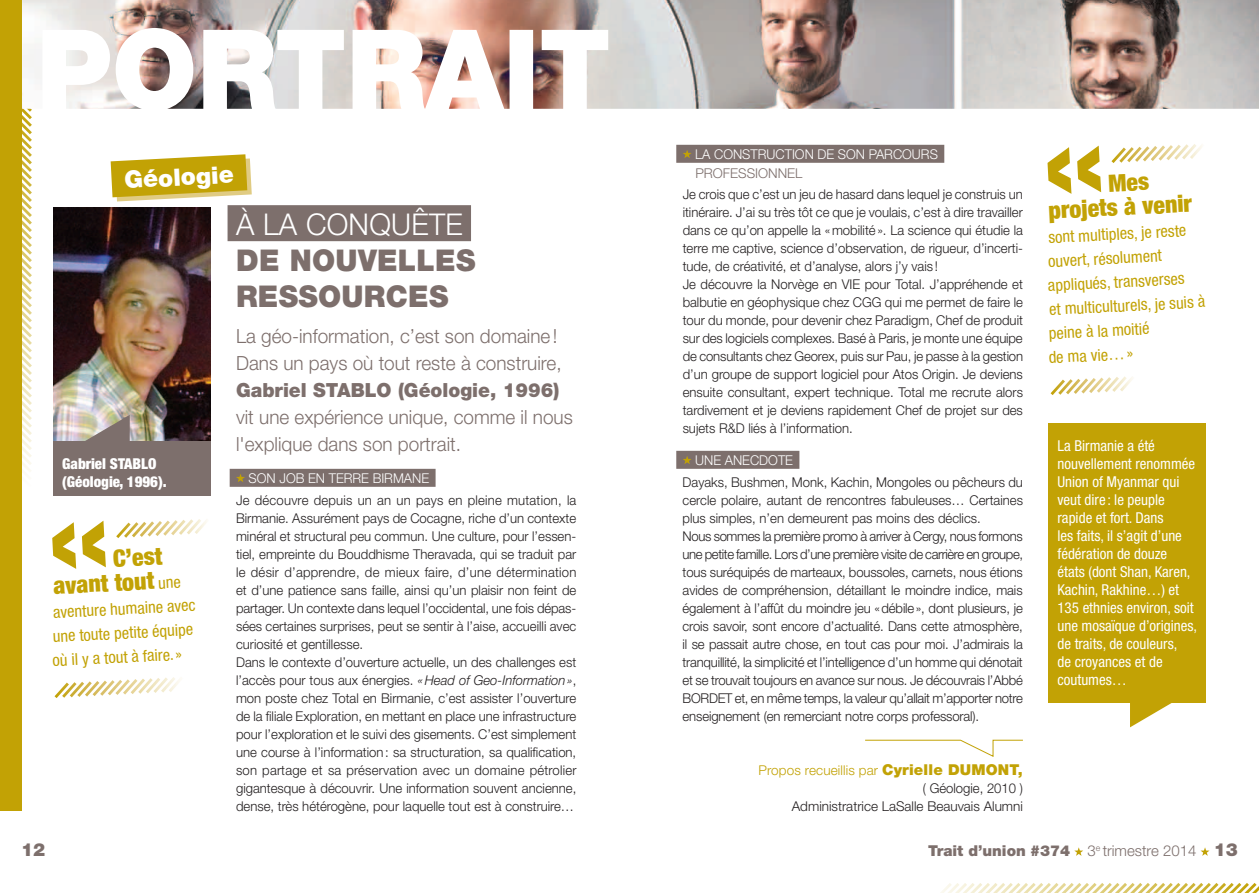
<style>
.page{position:relative;width:1259px;height:893px;background:#fff}
.page>*{position:absolute;margin:0;border:0;box-sizing:border-box;transform-origin:0 0}
.t1{font:900 30px/36px "Helvetica Neue LT Std";letter-spacing:.01em;color:#7d6f6c}
.t2{font:300 30px "Helvetica Neue LT Std";letter-spacing:.01em;color:#fff}
.t3{font:900 condensed 24px/24px "Helvetica Neue LT Std";color:#c2a205}
.t4{font:900 24px "Helvetica Neue LT Std";color:#fff}
.t5{font:300 19.5px/27px "Helvetica Neue LT Std";color:#7d6f6c}
.t6{font:900 19.5px "Helvetica Neue LT Std";color:#7d6f6c}
.t7{font:900 18px "Helvetica Neue LT Std";color:#7d6f6c}
.t8{font:condensed 16.5px/24px "Helvetica Neue LT Std";color:#c2a205}
.t9{font:condensed 15px/18px "Helvetica Neue LT Std";color:#fff}
.t10{font:900 15px "Helvetica Neue LT Std";color:#7d6f6c}
.t11{font:900 condensed 15px/18px "Helvetica Neue LT Std";color:#fff}
.t12{font:300 13.5px/18px "Helvetica Neue LT Std";color:#231f20}
.t13{font:300 13.5px "Helvetica Neue LT Std";color:#fff}
.t14{font:300 13.5px "Helvetica Neue LT Std";color:#7d6f6c}
.s1{font-weight:400;font-size:16.5px}
.s2{font-style:italic}
.s3{color:#c2a205}
.s4{font-weight:900;font-size:15px;color:#c2a205}
.s5{font-weight:300}
.s6{font-size:18px}
</style>
<div class="page">
<svg style="left:1074px;top:847px;width:9px;height:9px"></svg>
<svg style="left:1200px;top:847px;width:9px;height:9px"></svg>
<svg style="left:21px;top:109px;width:11px;height:382px"></svg>
<img style="left:21px;top:0;width:1238px;height:109px">
<div style="left:0;top:0;width:21px;height:811px;background:#c2a205"></div>
<svg style="left:941px;top:883px;width:318px;height:10px"></svg>
<div style="left:227px;top:205px;width:244px;height:36px;background:#7d6f6c"></div>
<div style="left:230px;top:469px;width:205px;height:18px;background:#7d6f6c"></div>
<svg style="left:236px;top:474px;width:9px;height:8px"></svg>
<svg style="left:74px;top:154px;width:215px;height:67px"></svg>
<div style="left:676px;top:145px;width:268px;height:18px;background:#7d6f6c"></div>
<div style="left:676px;top:451px;width:123px;height:18px;background:#7d6f6c"></div>
<svg style="left:683px;top:150px;width:8px;height:8px"></svg>
<svg style="left:683px;top:456px;width:8px;height:8px"></svg>
<svg style="left:865px;top:739px;width:158px;height:18px"></svg>
<img style="left:53px;top:208px;width:157px;height:207px">
<img style="left:53px;top:415px;width:157px;height:81px">
<div style="left:1048px;top:424px;width:157px;height:279px;background:#c2a205"></div>
<svg style="left:1130px;top:703px;width:42px;height:24px"></svg>
<svg style="left:54px;top:677px;width:126px;height:21px"></svg>
<svg style="left:116px;top:519px;width:91px;height:19px"></svg>
<svg style="left:52px;top:521px;width:54px;height:48px"></svg>
<svg style="left:1050px;top:376px;width:83px;height:19px"></svg>
<svg style="left:1111px;top:144px;width:91px;height:19px"></svg>
<svg style="left:1047px;top:146px;width:54px;height:48px"></svg>
<h2 class="t4" style="left:124px;top:165px;width:113px;rotate:-3deg">GÉOLOGIE</h2>
<p class="t11" style="left:62px;top:454px;width:106px">Gabriel STABLO (Géologie, 1996).</p>
<h2 class="t3" style="left:51px;top:549px;width:129px;text-indent:61px;rotate:-3deg">C’est avant tout <span class="s1">une</span></h2>
<p class="t8" style="left:49px;top:600px;width:147px;rotate:-3deg">aventure humaine avec une toute petite équipe où il y a tout à faire.»</p>
<h1 class="t2" style="left:236px;top:206px;width:211px">À la conquête</h1>
<h1 class="t1" style="left:236px;top:242px;width:241px">DE NOUVELLES<br>RESSO URCES</h1>
<h3 class="t5" style="left:236px;top:322px;width:327px">La géo-information, c’est son domaine!<br>Dans un pays où tout reste à construire,</h3>
<h3 class="t6" style="left:236px;top:378px;width:91px">GABRIEL STABL</h3>
<h3 class="t6" style="left:377px;top:378px;width:184px">O (GÉOLOGIE, 1996)</h3>
<h3 class="t5" style="left:236px;top:403px;width:338px">vit une expérience unique, comme il nous l'explique dans son portrait.</h3>
<p class="t13" style="left:249px;top:470px;width:90px">Son job en terre</p>
<p class="t13" style="left:373px;top:470px;width:9px">birma</p>
<p class="t13" style="left:412px;top:470px;width:17px">ne</p>
<p class="t12" style="left:236px;top:491px;width:342px">Je découvre depuis un an un pays en pleine mutation, la Birmanie. Assurément pays de Cocagne, riche d’un contexte minéral et structural peu commun. Une culture, pour l’essen&shy;tiel, empreinte du Bouddhisme Theravada, qui se traduit par le désir d’apprendre, de mieux faire, d’une détermination et d’une patience sans faille, ainsi qu’un plaisir non feint de partager. Un contexte dans lequel l’occidental, une fois dépas&shy;sées certaines surprises, peut se sentir à l’aise, accueilli avec curiosité et gentillesse.<br>Dans le contexte d’ouverture actuelle, un des challenges est l’accès pour tous aux énergies. <span class="s2">«Head of Geo-Information»</span>, mon poste chez Total en Birmanie, c’est assister l’ouverture de la filiale Exploration, en mettant en place une infrastructure pour l’exploration et le suivi des gisements. C’est simplement une course à l’information: sa structuration, sa qualification, son partage et sa préservation avec un domaine pétrolier gigantesque à découvrir. Une information souvent ancienne, dense, très hétérogène, pour laquelle tout est à construire…</p>
<p class="t13" style="left:695px;top:146px;width:56px">La constructio</p>
<p class="t13" style="left:804px;top:146px;width:74px">n de son parcours</p>
<p class="t14" style="left:695px;top:165px;width:10px">pro</p>
<p class="t14" style="left:723px;top:165px;width:16px">fessio</p>
<p class="t14" style="left:768px;top:165px;width:28px">nnel</p>
<p class="t12" style="left:682px;top:185px;width:342px">Je crois que c’est un jeu de hasard dans lequel je construis un itinéraire. J’ai su très tôt ce que je voulais, c’est à dire travailler dans ce qu’on appelle la «mobilité». La science qui étudie la terre me captive, science d’observation, de rigueur, d’incerti&shy;tude, de créativité, et d’analyse, alors j’y vais !<br>Je découvre la Norvège en VIE pour Total. J’appréhende et balbutie en géophysique chez CGG qui me permet de faire le tour du monde, pour devenir chez Paradigm, Chef de produit sur des logiciels complexes. Basé à Paris, je monte une équipe de consultants chez Georex, puis sur Pau, je passe à la gestion d’un groupe de support logiciel pour Atos Origin. Je deviens ensuite consultant, expert technique. Total me recrute alors tardivement et je deviens rapidement Chef de projet sur des sujets R&amp;D liés à l’information.</p>
<p class="t13" style="left:695px;top:452px;width:57px">Une anecdote</p>
<p class="t12" style="left:682px;top:473px;width:342px">Dayaks, Bushmen, Monk, Kachin, Mongoles ou pêcheurs du cercle polaire, autant de rencontres fabuleuses… Certaines plus simples, n’en demeurent pas moins des déclics.<br>Nous sommes la première promo à arriver à Cergy, nous formons une petite famille. Lors d’une première visite de carrière en groupe, tous suréquipés de marteaux, boussoles, carnets, nous étions avides de compréhension, détaillant le moindre indice, mais également à l’affût du moindre jeu «débile», dont plusieurs, je crois savoir, sont encore d’actualité. Dans cette atmosphère, il se passait autre chose, en tout cas pour moi. J’admirais la tranquillité, la simplicité et l’intelligence d’un homme qui dénotait et se trouvait toujours en avance sur nous. Je découvrais l’Abbé BORDET et, en même temps, la valeur qu’allait m’apporter notre enseignement (en remerciant notre corps professoral).</p>
<p class="t12" style="left:758px;top:761px;width:266px;text-align:right"><span class="s3">Propos recueillis par</span> <span class="s4">CYRIELLE DUMONT, </span>( Géologie, 2010 )<br>Administratrice LaSalle Beauvais Alumni</p>
<h2 class="t3" style="left:1046px;top:174px;width:145px;text-indent:61px;rotate:-3deg">Mes projets à venir</h2>
<p class="t8" style="left:1041px;top:226px;width:160px;text-indent:6px;rotate:-3deg">sont multiples, je reste ouvert, résolument appliqués, transverses<br>et multiculturels, je suis à peine à la moitié<br>de ma vie…»</p>
<p class="t9" style="left:1057px;top:436px;width:141px">La Birmanie a été nouvellement renommée<br>Union of Myanmar qui veut dire : le peuple rapide et fort. Dans<br>les faits, il s’agit d’une fédération de douze états (dont Shan, Karen,<br>Kachin, Rakhine…) et<br>135 ethnies environ, soit une mosaïque d’origines, de traits, de couleurs,<br>de croyances et de coutumes…</p>
<h3 class="t7" style="left:21px;top:839px;width:26px">12</h3>
<p class="t10" style="left:928px;top:841px;width:311px">TRAIT D’UNION #374 <span class="s5">3</span><sup>e</sup> <span class="s5">trimestre 2014</span> <span class="s6">13</span></p>
</div>
